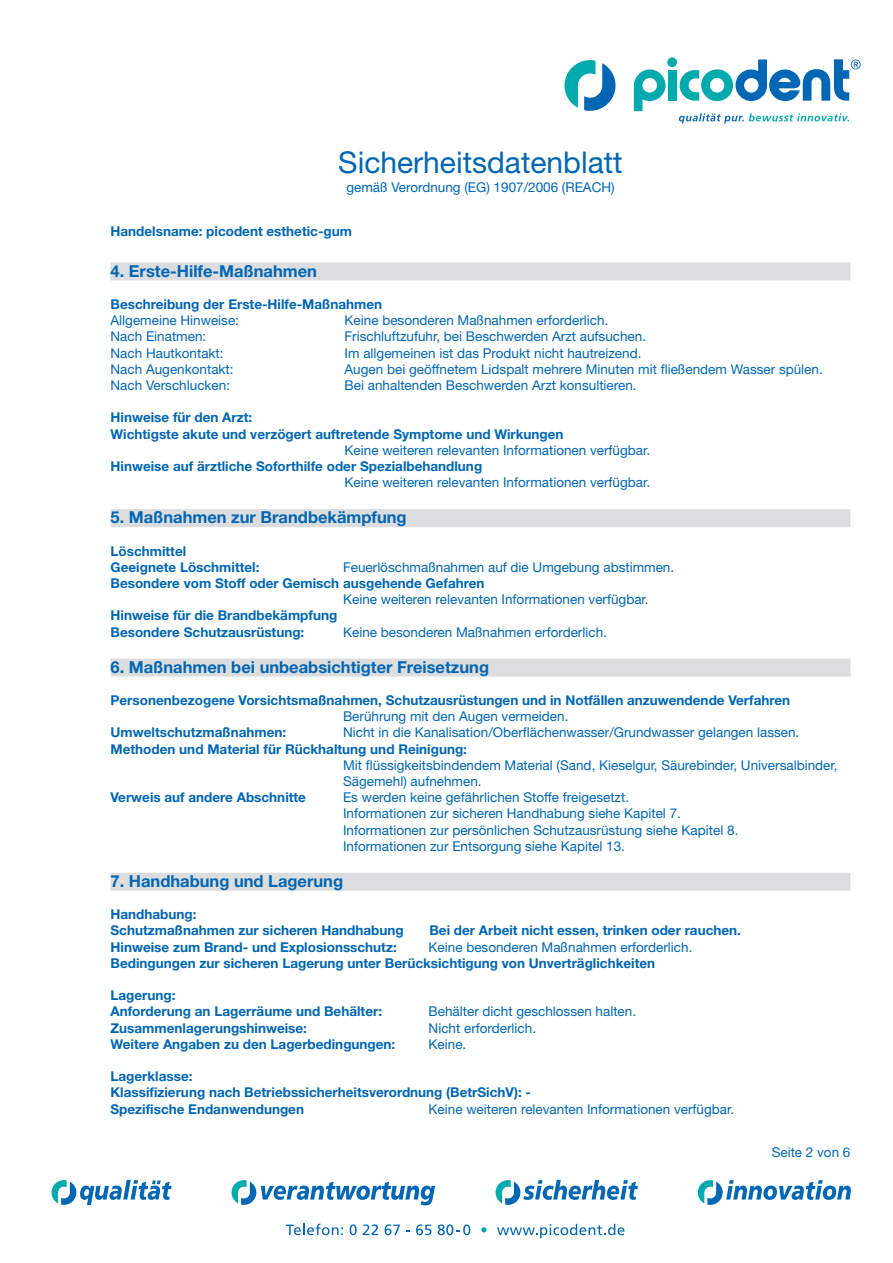
<style>
.page{position:relative;width:893px;height:1263px;background:#fff}
.page>*{position:absolute;margin:0;border:0;box-sizing:border-box;transform-origin:0 0}
.t1{font:30px "Helvetica Neue";color:#0166b3}
.t2{font:700 16.5px "Helvetica Neue";color:#0166b3}
.t3{font:13.5px/16.2px "Helvetica Neue";color:#0166b3}
.t4{font:700 13.5px/16.2px "Helvetica Neue";color:#0166b3}
</style>
<div class="page">
<svg style="left:52px;top:1180px;width:120px;height:25px"></svg>
<svg style="left:496px;top:1180px;width:142px;height:25px"></svg>
<svg style="left:698px;top:1180px;width:153px;height:25px"></svg>
<svg style="left:231px;top:1180px;width:204px;height:25px"></svg>
<svg style="left:286px;top:1224px;width:57px;height:11px"></svg>
<svg style="left:350px;top:1224px;width:7px;height:11px"></svg>
<svg style="left:363px;top:1224px;width:15px;height:11px"></svg>
<svg style="left:385px;top:1224px;width:15px;height:11px"></svg>
<svg style="left:416px;top:1224px;width:15px;height:11px"></svg>
<svg style="left:438px;top:1224px;width:32px;height:11px"></svg>
<svg style="left:481px;top:1227px;width:6px;height:5px"></svg>
<svg style="left:497px;top:1224px;width:127px;height:14px"></svg>
<svg style="left:634px;top:69px;width:32px;height:42px"></svg>
<div style="left:668px;top:70px;width:9px;height:31px;background:#00aaad"></div>
<div style="left:667px;top:57px;width:10px;height:10px;background:#00aaad;border-radius:50%"></div>
<svg style="left:564px;top:60px;width:51px;height:51px"></svg>
<svg style="left:679px;top:113px;width:170px;height:11px"></svg>
<svg style="left:680px;top:59px;width:181px;height:42px"></svg>
<div style="left:111px;top:262px;width:739px;height:18px;background:#dcdddf"></div>
<div style="left:111px;top:509px;width:739px;height:18px;background:#dcdddf"></div>
<div style="left:111px;top:658px;width:739px;height:18px;background:#dcdddf"></div>
<div style="left:111px;top:873px;width:739px;height:18px;background:#dcdddf"></div>
<h1 class="t1" style="left:338px;top:144px;width:286px">Sicherheitsdatenblatt</h1>
<p class="t3" style="left:346px;top:179px;width:270px">gemäß Verordnung (EG) 1907/2006 (REACH)</p>
<p class="t4" style="left:111px;top:223px;width:243px">Handelsname: picodent esthetic-gum</p>
<p class="t2" style="left:111px;top:260px;width:208px">4. Erste-Hilfe-Maßnahmen</p>
<p class="t4" style="left:111px;top:296px;width:273px">Beschreibung der Erste-Hilfe-Maßnahmen</p>
<p class="t3" style="left:111px;top:312px;width:130px">Allgemeine Hinweise:</p>
<p class="t3" style="left:345px;top:312px;width:265px">Keine besonderen Maßnahmen erforderlich.</p>
<p class="t3" style="left:111px;top:328px;width:97px">Nach Einatmen:</p>
<p class="t3" style="left:345px;top:328px;width:303px">Frischluftzufuhr, bei Beschwerden Arzt aufsuchen.</p>
<p class="t3" style="left:111px;top:344px;width:115px">Nach Hautkontakt:</p>
<p class="t3" style="left:345px;top:344px;width:298px">Im allgemeinen ist das Produkt nicht hautreizend.</p>
<p class="t3" style="left:111px;top:361px;width:125px">Nach Augenkontakt:</p>
<p class="t3" style="left:345px;top:361px;width:480px">Augen bei geöffnetem Lidspalt mehrere Minuten mit fließendem Wasser spülen.</p>
<p class="t3" style="left:111px;top:377px;width:121px">Nach Verschlucken:</p>
<p class="t3" style="left:345px;top:377px;width:294px">Bei anhaltenden Beschwerden Arzt konsultieren.</p>
<p class="t4" style="left:111px;top:409px;width:455px">Hinweise für den Arzt:<br>Wichtigste akute und verzögert auftretende Symptome und Wirkungen</p>
<p class="t3" style="left:345px;top:442px;width:307px">Keine weiteren relevanten Informationen verfügbar.</p>
<p class="t4" style="left:111px;top:458px;width:373px">Hinweise auf ärztliche Soforthilfe oder Spezialbehandlung</p>
<p class="t3" style="left:345px;top:474px;width:307px">Keine weiteren relevanten Informationen verfügbar.</p>
<p class="t2" style="left:111px;top:507px;width:298px">5. Maßnahmen zur Brandbekämpfung</p>
<p class="t4" style="left:111px;top:542px;width:150px">Löschmittel<br>Geeignete Löschmittel:</p>
<p class="t3" style="left:343px;top:559px;width:333px">Feuerlöschmaßnahmen auf die Umgebung abstimmen.</p>
<p class="t4" style="left:111px;top:575px;width:376px">Besondere vom Stoff oder Gemisch ausgehende Gefahren</p>
<p class="t3" style="left:343px;top:591px;width:307px">Keine weiteren relevanten Informationen verfügbar.</p>
<p class="t4" style="left:111px;top:607px;width:228px">Hinweise für die Brandbekämpfung<br>Besondere Schutzausrüstung:</p>
<p class="t3" style="left:343px;top:623px;width:265px">Keine besonderen Maßnahmen erforderlich.</p>
<p class="t2" style="left:111px;top:656px;width:380px">6. Maßnahmen bei unbeabsichtigter Freisetzung</p>
<p class="t4" style="left:111px;top:692px;width:681px">Personenbezogene Vorsichtsmaßnahmen, Schutzausrüstungen und in Notfällen anzuwendende Verfahren</p>
<p class="t3" style="left:343px;top:708px;width:227px">Berührung mit den Augen vermeiden.</p>
<p class="t4" style="left:111px;top:724px;width:177px">Umweltschutzmaßnahmen:</p>
<p class="t3" style="left:343px;top:724px;width:458px">Nicht in die Kanalisation/Oberflächenwasser/Grundwasser gelangen lassen.</p>
<p class="t4" style="left:111px;top:740px;width:358px">Methoden und Material für Rückhaltung und Reinigung:</p>
<p class="t3" style="left:343px;top:757px;width:496px">Mit flüssigkeitsbindendem Material (Sand, Kieselgur, Säurebinder, Universalbinder,<br>Sägemehl) aufnehmen.</p>
<p class="t4" style="left:111px;top:789px;width:197px">Verweis auf andere Abschnitte</p>
<p class="t3" style="left:343px;top:789px;width:397px">Es werden keine gefährlichen Stoffe freigesetzt.<br>Informationen zur sicheren Handhabung siehe Kapitel 7.<br>Informationen zur persönlichen Schutzausrüstung siehe Kapitel 8.<br>Informationen zur Entsorgung siehe Kapitel 13.</p>
<p class="t2" style="left:111px;top:871px;width:234px">7. Handhabung und Lagerung</p>
<p class="t4" style="left:111px;top:906px;width:295px">Handhabung:<br>Schutzmaßnahmen zur sicheren Handhabung</p>
<p class="t4" style="left:429px;top:922px;width:313px">Bei der Arbeit nicht essen, trinken oder rauchen.</p>
<p class="t4" style="left:111px;top:938px;width:288px">Hinweise zum Brand- und Explosionsschutz:</p>
<p class="t3" style="left:429px;top:938px;width:265px">Keine besonderen Maßnahmen erforderlich.</p>
<p class="t4" style="left:111px;top:955px;width:546px">Bedingungen zur sicheren Lagerung unter Berücksichtigung von Unverträglichkeiten</p>
<p class="t4" style="left:111px;top:987px;width:273px">Lagerung:<br>Anforderung an Lagerräume und Behälter:</p>
<p class="t3" style="left:429px;top:1003px;width:209px">Behälter dicht geschlossen halten.</p>
<p class="t4" style="left:111px;top:1019px;width:198px">Zusammenlagerungshinweise:</p>
<p class="t3" style="left:429px;top:1019px;width:109px">Nicht erforderlich.</p>
<p class="t4" style="left:111px;top:1036px;width:286px">Weitere Angaben zu den Lagerbedingungen:</p>
<p class="t3" style="left:429px;top:1036px;width:39px">Keine.</p>
<p class="t4" style="left:111px;top:1068px;width:422px">Lagerklasse:<br>Klassifizierung nach Betriebssicherheitsverordnung (BetrSichV): -<br>Spezifische Endanwendungen</p>
<p class="t3" style="left:429px;top:1100px;width:307px">Keine weiteren relevanten Informationen verfügbar.</p>
<p class="t3" style="left:772px;top:1143px;width:80px">Seite 2 von 6</p>
</div>
